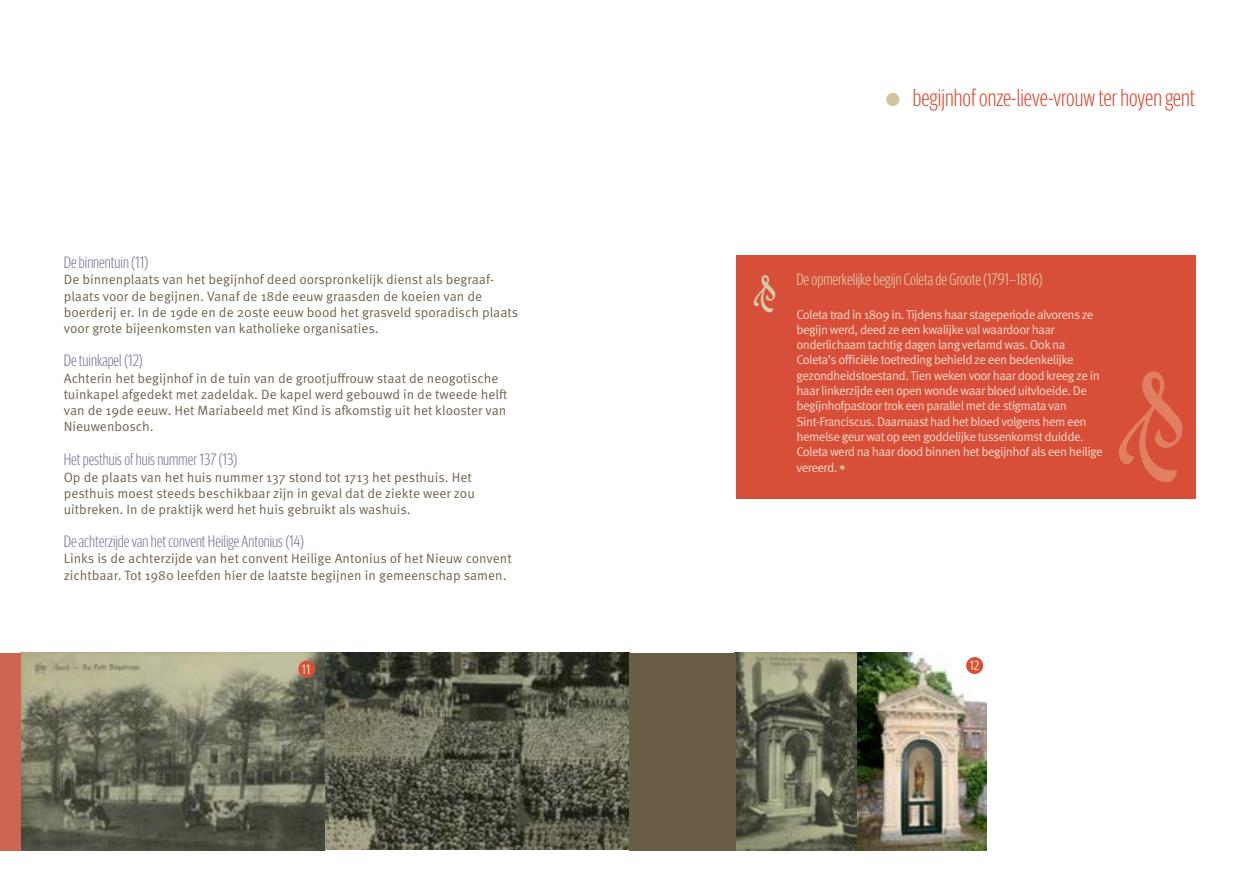
<style>
.page{position:relative;width:1259px;height:893px;background:#fff}
.page>*{position:absolute;margin:0;border:0;box-sizing:border-box;transform-origin:0 0}
.t1{font:300 24px "Meta Headline Comp OT";color:#d74f38}
.t2{font:300 16.5px "Meta Headline Comp OT";color:#7c7196}
.t3{font:300 16.5px "Meta Headline Comp OT";color:#dfd4b2}
.t4{font:13.5px/16.2px "Meta Pro Norm";color:#71644f}
.t5{font:13.5px "Meta Headline Comp OT";color:#dfd4b2}
.t6{font:12.75px/15.3px "Meta Pro Norm";letter-spacing:-.045em;color:#f6d7ca}
.s1{color:#d0c196}
</style>
<div class="page">
<div style="left:886px;top:93px;width:13px;height:13px;background:#d3c59c;border-radius:50%"></div>
<div style="left:736px;top:255px;width:459px;height:244px;background:#d74f38"></div>
<img style="left:20px;top:653px;width:609px;height:197px">
<img style="left:736px;top:653px;width:250px;height:197px">
<div style="left:0;top:653px;width:20px;height:197px;background:#d06452"></div>
<div style="left:629px;top:653px;width:107px;height:197px;background:#695d47"></div>
<div style="left:298px;top:660px;width:17px;height:17px;background:#d74f38;border-radius:50%"></div>
<div style="left:966px;top:657px;width:17px;height:17px;background:#d74f38;border-radius:50%"></div>
<p class="t2" style="left:64px;top:253px;width:86px">De binnentuin (11)</p>
<p class="t4" style="left:64px;top:271px;width:456px">De binnenplaats van het begijnhof deed oorspronkelijk dienst als begraaf&shy;plaats voor de begijnen. Vanaf de 18de eeuw graasden de koeien van de boerderij er. In de 19de en de 20ste eeuw bood het grasveld sporadisch plaats voor grote bijeenkomsten van katholieke organisaties.</p>
<p class="t2" style="left:64px;top:351px;width:81px">De tuinkapel (12)</p>
<p class="t4" style="left:64px;top:369px;width:445px">Achterin het begijnhof in de tuin van de grootjuffrouw staat de neogotische tuinkapel afgedekt met zadeldak. De kapel werd gebouwd in de tweede helft van de 19de eeuw. Het Mariabeeld met Kind is afkomstig uit het klooster van Nieuwenbosch.</p>
<p class="t2" style="left:64px;top:450px;width:175px">Het pesthuis of huis nummer 137 (13)</p>
<p class="t4" style="left:64px;top:468px;width:412px">Op de plaats van het huis nummer 137 stond tot 1713 het pesthuis. Het pesthuis moest steeds beschikbaar zijn in geval dat de ziekte weer zou uitbreken. In de praktijk werd het huis gebruikt als washuis.</p>
<p class="t2" style="left:64px;top:532px;width:242px">De achterzijde van het convent Heilige Antonius (14)</p>
<p class="t4" style="left:64px;top:550px;width:449px">Links is de achterzijde van het convent Heilige Antonius of het Nieuw convent zichtbaar. Tot 1980 leefden hier de laatste begijnen in gemeenschap samen.</p>
<h1 class="t1" style="left:913px;top:83px;width:284px">begijnhof onze-lieve-vrouw ter hoyen gent</h1>
<p class="t3" style="left:796px;top:270px;width:248px">De opmerkelijke begijn Coleta de Groote (1791–1816)</p>
<p class="t6" style="left:796px;top:306px;width:308px">Coleta trad in 1809 in. Tijdens haar stageperiode alvorens ze begijn werd, deed ze een kwalijke val waardoor haar onderlichaam tachtig dagen lang verlamd was. Ook na Coleta’s officiële toetreding behield ze een bedenkelijke gezondheidstoestand. Tien weken voor haar dood kreeg ze in haar linkerzijde een open wonde waar bloed uitvloeide. De begijnhofpastoor trok een parallel met de stigmata van Sint-Franciscus. Daarnaast had het bloed volgens hem een hemelse geur wat op een goddelijke tussenkomst duidde.<br>Coleta werd na haar dood binnen het begijnhof als een heilige vereerd. <span class="s1">•</span></p>
<p class="t5" style="left:302px;top:661px;width:10px">11</p>
<p class="t5" style="left:969px;top:657px;width:11px">12</p>
</div>
